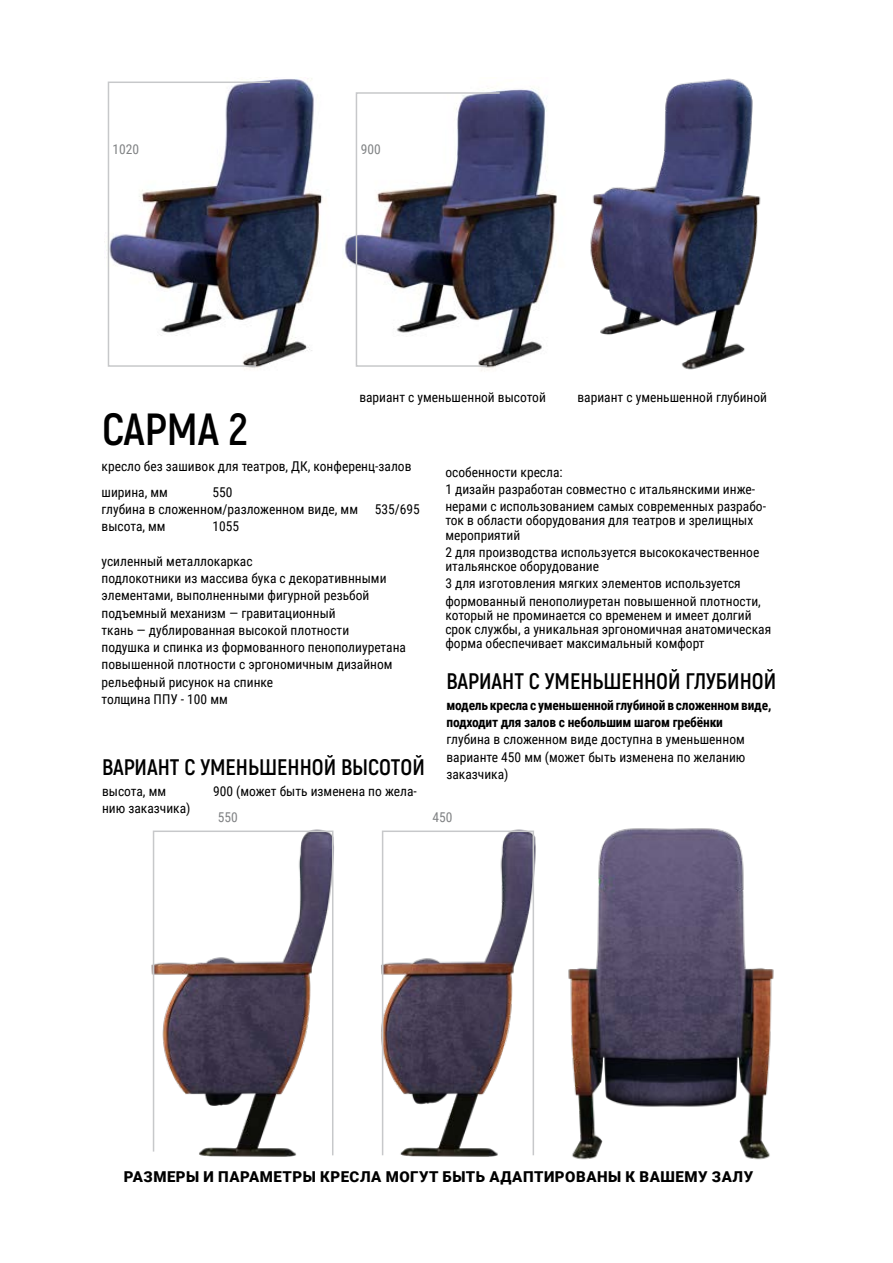
<style>
.page{position:relative;width:893px;height:1263px;background:#fff}
.page>*{position:absolute;margin:0;border:0;box-sizing:border-box;transform-origin:0 0}
.t1{font:700 45px "Akrobat";letter-spacing:-.005em;color:#000}
.t2{font:700 22.5px "Akrobat";color:#000}
.t3{font:900 15px "Roboto";letter-spacing:.035em;color:#000}
.t4{font:13.5px/17.2px "Roboto Condensed";color:#000}
.t5{font:700 13.5px/17.2px "Roboto Condensed";letter-spacing:-.015em;color:#000}
.t6{font:13.5px "Roboto Condensed";color:#808284}
</style>
<div class="page">
<img style="left:248px;top:78px;width:75px;height:291px">
<img style="left:345px;top:88px;width:212px;height:283px">
<img style="left:590px;top:78px;width:171px;height:292px">
<img style="left:381px;top:829px;width:155px;height:328px">
<img style="left:568px;top:828px;width:206px;height:332px">
<svg style="left:107px;top:81px;width:165px;height:286px"></svg>
<svg style="left:355px;top:91px;width:146px;height:276px"></svg>
<div style="left:382px;top:830px;width:152px;height:326px;border:2px solid #c7c8ca"></div>
<svg style="left:152px;top:830px;width:182px;height:327px"></svg>
<p class="t6" style="left:112px;top:140px;width:28px">1020</p>
<p class="t6" style="left:361px;top:140px;width:22px">900</p>
<h1 class="t1" style="left:102px;top:401px;width:147px">САРМА 2</h1>
<p class="t4" style="left:359px;top:388px;width:188px">вариант с уменьшенной высотой</p>
<p class="t4" style="left:577px;top:388px;width:191px">вариант с уменьшенной глубиной</p>
<p class="t4" style="left:102px;top:453px;width:311px;line-height:25.5px">кресло без зашивок для театров, ДК, конференц-залов ширина, мм</p>
<p class="t4" style="left:102px;top:483px;width:320px;text-indent:111px">550<br>глубина в сложенном/разложенном виде, мм 535/695 высота, мм</p>
<p class="t4" style="left:213px;top:517px;width:28px">1055</p>
<p class="t4" style="left:102px;top:552px;width:306px">усиленный металлокаркас<br>подлокотники из массива бука с декоративнными элементами, выполненными фигурной резьбой подъемный механизм — гравитационный<br>ткань — дублированная высокой плотности<br>подушка и спинка из формованного пенополиуретана повышенной плотности с эргономичным дизайном рельефный рисунок на спинке<br>толщина ППУ - 100 мм</p>
<h2 class="t2" style="left:102px;top:753px;width:324px">ВАРИАНТ С УМЕНЬШЕННОЙ ВЫСОТОЙ</h2>
<p class="t4" style="left:445px;top:463px;width:322px">особенности кресла:<br>1 дизайн разработан совместно с итальянскими инже&shy;нерами с использованием самых современных разрабо-</p>
<p class="t4" style="left:445px;top:513px;width:309px;line-height:14.2px">ток в области оборудования для театров и зрелищных мероприятий</p>
<p class="t4" style="left:445px;top:544px;width:315px;line-height:14.2px">2 для производства используется высококачественное итальянское оборудование</p>
<p class="t4" style="left:445px;top:574px;width:317px">3 для изготовления мягких элементов используется формованный пенополиуретан повышенной плотности,</p>
<p class="t4" style="left:445px;top:607px;width:327px;line-height:14.2px">который не проминается со временем и имеет долгий срок службы, а уникальная эргономичная анатомическая форма обеспечивает максимальный комфорт</p>
<h2 class="t2" style="left:446px;top:667px;width:331px">ВАРИАНТ С УМЕНЬШЕННОЙ ГЛУБИНОЙ</h2>
<p class="t5" style="left:446px;top:696px;width:326px">модель кресла с уменьшенной глубиной в сложенном виде, подходит для залов с небольшим шагом гребёнки</p>
<p class="t4" style="left:446px;top:730px;width:300px;text-align:justify">глубина в сложенном виде доступна в уменьшенном варианте 450 мм (может быть изменена по желанию заказчика)</p>
<p class="t4" style="left:102px;top:782px;width:66px">высота, мм</p>
<p class="t4" style="left:213px;top:782px;width:205px">900 (может быть изменена по жела-</p>
<p class="t4" style="left:102px;top:799px;width:90px">нию заказчика)</p>
<p class="t6" style="left:218px;top:807px;width:22px">550</p>
<p class="t6" style="left:432px;top:807px;width:22px">450</p>
<p class="t3" style="left:124px;top:1166px;width:631px">РАЗМЕРЫ И ПАРАМЕТРЫ КРЕСЛА МОГУТ БЫТЬ АДАПТИРОВАНЫ К ВАШЕМУ ЗАЛУ</p>
</div>
